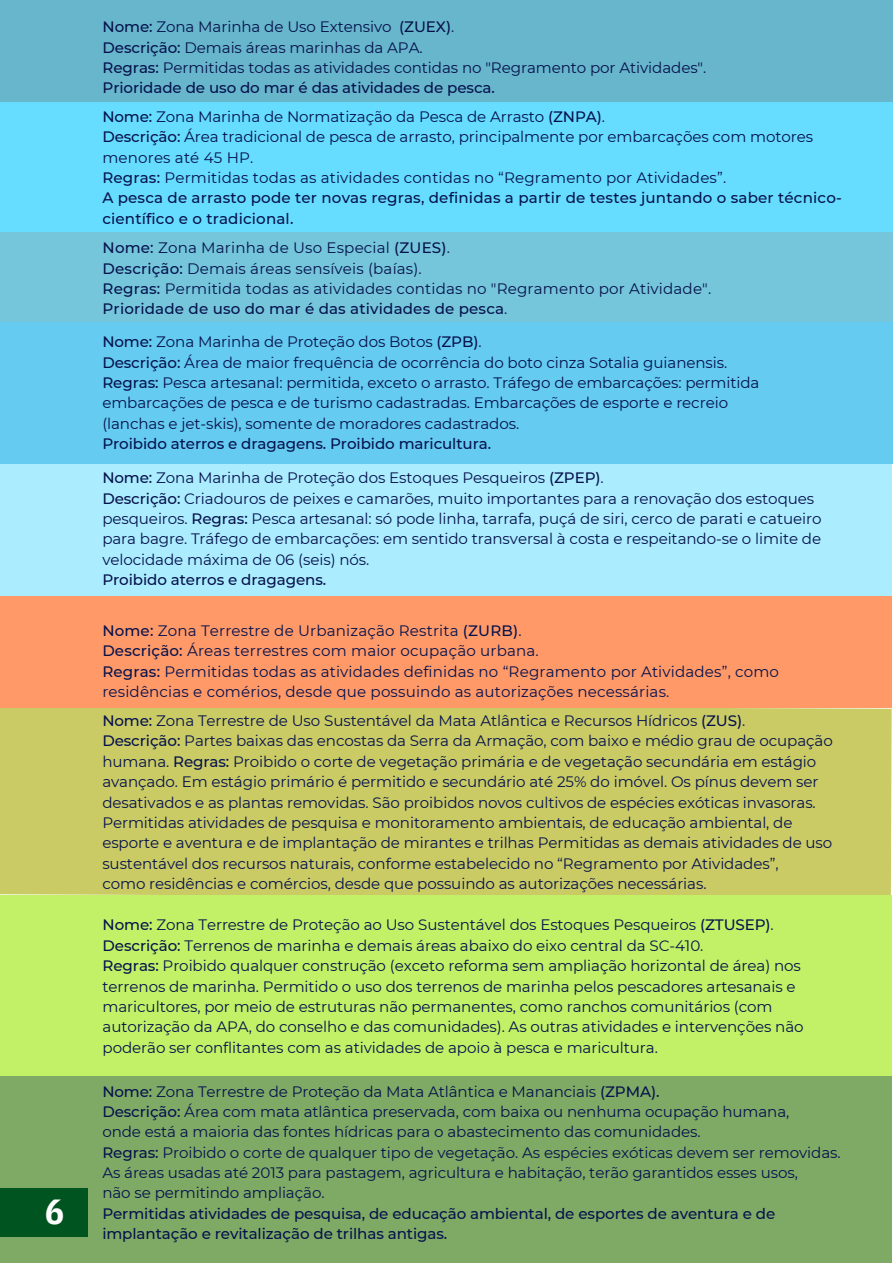
<style>
.page{position:relative;width:893px;height:1264px;background:#fff}
.page>*{position:absolute;margin:0;border:0;box-sizing:border-box;transform-origin:0 0}
.t1{font:700 34.8px "IBM Plex Sans Cond";color:#fdfdfd}
.t2{font:15.15px/20.4px "Montserrat";letter-spacing:-.005em;color:#06124c}
.t3{font:500 15.15px/20.4px "Montserrat";letter-spacing:-.005em;color:#06124c}
.s1{font-weight:500}
</style>
<div class="page">
<div style="left:0;top:447px;width:891px;height:151px;background:#abecfe"></div>
<div style="left:0;top:708px;width:891px;height:187px;background:#cacb65"></div>
<div style="left:0;top:1075px;width:891px;height:187px;background:#7faa65"></div>
<div style="left:0;top:895px;width:891px;height:180px;background:#c2f167"></div>
<div style="left:0;top:596px;width:891px;height:112px;background:#ff9968"></div>
<div style="left:0;top:0;width:892px;height:102px;background:#68b6cc"></div>
<div style="left:0;top:322px;width:892px;height:141px;background:#65cbf1"></div>
<div style="left:0;top:226px;width:892px;height:95px;background:#75c6db"></div>
<div style="left:0;top:103px;width:892px;height:129px;background:#6df"></div>
<div style="left:0;top:1188px;width:87px;height:48px;background:#00541f"></div>
<h1 class="t1" style="left:26px;top:1188px;width:40px">26</h1>
<p class="t2" style="left:103px;top:17px;width:605px"><span class="s1">Nome:</span> Zona Marinha de Uso Extensivo <span class="s1">(ZUEX)</span>.<br><span class="s1">Descrição:</span> Demais áreas marinhas da APA.<br><span class="s1">Regras:</span> Permitidas todas as atividades contidas no "Regramento por Atividades".<br><span class="s1">Prioridade de uso do mar é das atividades de pesca.</span></p>
<p class="t2" style="left:102px;top:106px;width:741px"><span class="s1">Nome:</span> Zona Marinha de Normatização da Pesca de Arrasto <span class="s1">(ZNPA)</span>.<br><span class="s1">Descrição:</span> Área tradicional de pesca de arrasto, principalmente por embarcações com motores menores até 45 HP.<br><span class="s1">Regras:</span> Permitidas todas as atividades contidas no “Regramento por Atividades”.<br><span class="s1">A pesca de arrasto pode ter novas regras, definidas a partir de testes juntando o saber técnico&shy;científico e o tradicional.</span></p>
<p class="t2" style="left:103px;top:237px;width:610px"><span class="s1">Nome:</span> Zona Marinha de Uso Especial <span class="s1">(ZUES)</span>.<br><span class="s1">Descrição:</span> Demais áreas sensíveis (baías).<br><span class="s1">Regras:</span> Permitida todas as atividades contidas no "Regramento por Atividade".<br><span class="s1">Prioridade de uso do mar é das atividades de pesca</span>.</p>
<p class="t2" style="left:102px;top:332px;width:658px"><span class="s1">Nome:</span> Zona Marinha de Proteção dos Botos <span class="s1">(ZPB)</span>.<br><span class="s1">Descrição:</span> Área de maior frequência de ocorrência do boto cinza Sotalia guianensis.<br><span class="s1">Regras:</span> Pesca artesanal: permitida, exceto o arrasto. Tráfego de embarcações: permitida embarcações de pesca e de turismo cadastradas. Embarcações de esporte e recreio (lanchas e jet-skis), somente de moradores cadastrados.</p>
<p class="t3" style="left:102px;top:433px;width:390px">Proibido aterros e dragagens. Proibido maricultura.</p>
<p class="t2" style="left:102px;top:467px;width:720px"><span class="s1">Nome:</span> Zona Marinha de Proteção dos Estoques Pesqueiros <span class="s1">(ZPEP)</span>.<br><span class="s1">Descrição:</span> Criadouros de peixes e camarões, muito importantes para a renovação dos estoques pesqueiros. <span class="s1">Regras:</span> Pesca artesanal: só pode linha, tarrafa, puçá de siri, cerco de parati e catueiro para bagre. Tráfego de embarcações: em sentido transversal à costa e respeitando-se o limite de velocidade máxima de 06 (seis) nós.</p>
<p class="t3" style="left:102px;top:569px;width:225px">Proibido aterros e dragagens.</p>
<p class="t2" style="left:102px;top:620px;width:678px"><span class="s1">Nome:</span> Zona Terrestre de Urbanização Restrita <span class="s1">(ZURB)</span>.<br><span class="s1">Descrição:</span> Áreas terrestres com maior ocupação urbana.<br><span class="s1">Regras:</span> Permitidas todas as atividades definidas no “Regramento por Atividades”, como residências e comérios, desde que possuindo as autorizações necessárias.</p>
<p class="t2" style="left:102px;top:710px;width:732px"><span class="s1">Nome:</span> Zona Terrestre de Uso Sustentável da Mata Atlântica e Recursos Hídricos <span class="s1">(ZUS)</span>.<br><span class="s1">Descrição:</span> Partes baixas das encostas da Serra da Armação, com baixo e médio grau de ocupação humana. <span class="s1">Regras:</span> Proibido o corte de vegetação primária e de vegetação secundária em estágio avançado. Em estágio primário é permitido e secundário até 25% do imóvel. Os pínus devem ser desativados e as plantas removidas. São proibidos novos cultivos de espécies exóticas invasoras.<br>Permitidas atividades de pesquisa e monitoramento ambientais, de educação ambiental, de esporte e aventura e de implantação de mirantes e trilhas Permitidas as demais atividades de uso sustentável dos recursos naturais, conforme estabelecido no “Regramento por Atividades”,<br>como residências e comércios, desde que possuindo as autorizações necessárias.</p>
<p class="t2" style="left:103px;top:914px;width:702px"><span class="s1">Nome:</span> Zona Terrestre de Proteção ao Uso Sustentável dos Estoques Pesqueiros <span class="s1">(ZTUSEP)</span>.<br><span class="s1">Descrição:</span> Terrenos de marinha e demais áreas abaixo do eixo central da SC-410.<br><span class="s1">Regras:</span> Proibido qualquer construção (exceto reforma sem ampliação horizontal de área) nos terrenos de marinha. Permitido o uso dos terrenos de marinha pelos pescadores artesanais e maricultores, por meio de estruturas não permanentes, como ranchos comunitários (com autorização da APA, do conselho e das comunidades). As outras atividades e intervenções não poderão ser conflitantes com as atividades de apoio à pesca e maricultura.</p>
<p class="t2" style="left:102px;top:1080px;width:739px"><span class="s1">Nome:</span> Zona Terrestre de Proteção da Mata Atlântica e Mananciais <span class="s1">(ZPMA).<br>Descrição:</span> Área com mata atlântica preservada, com baixa ou nenhuma ocupação humana,<br>onde está a maioria das fontes hídricas para o abastecimento das comunidades.<br><span class="s1">Regras:</span> Proibido o corte de qualquer tipo de vegetação. As espécies exóticas devem ser removidas.<br>As áreas usadas até 2013 para pastagem, agricultura e habitação, terão garantidos esses usos,<br>não se permitindo ampliação.</p>
<p class="t3" style="left:102px;top:1203px;width:674px">Permitidas atividades de pesquisa, de educação ambiental, de esportes de aventura e de implantação e revitalização de trilhas antigas.</p>
</div>
